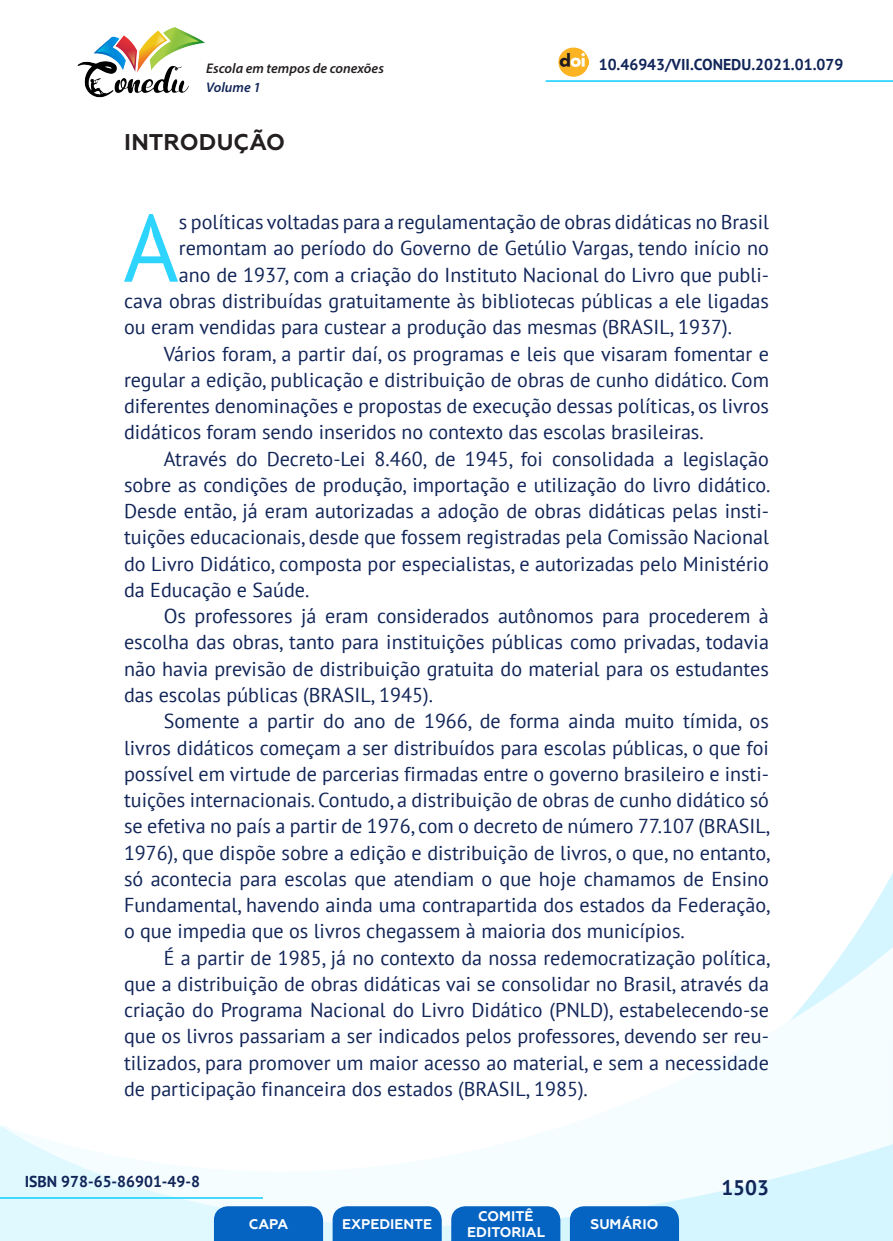
<style>
.page{position:relative;width:893px;height:1241px;background:#fff}
.page>*{position:absolute;margin:0;border:0;box-sizing:border-box;transform-origin:0 0}
._7_CAPITULAR{font:95.2px "PT Sans";color:#2dd4fe}
._6_INTRODUÇÃO{font:700 22.75px "Geometria";letter-spacing:.005em;color:#231f20}
.t1{font:700 21px "PT Sans";color:#112558}
._8_CORPO{font:20.12px/26.2px "PT Sans";color:#112558;text-align:justify}
._7_CAPITULAR-2{font:20.12px "PT Sans";color:#112558}
.t2{font:700 15.75px "PT Sans";color:#112558}
.t3{font:700 14px/16.8px "Geometria";color:#fff;text-align:center}
.t4{font:italic 600 14px "Myriad Pro";color:#231f20}
.t5{font:italic 600 14px "Myriad Pro";color:#112558}
</style>
<div class="page">
<svg style="left:848px;top:873px;width:45px;height:73px"></svg>
<svg style="left:0;top:946px;width:893px;height:294px"></svg>
<hr style="left:0;top:1196px;width:263px;height:2px;background:#2dd4fe">
<hr style="left:546px;top:80px;width:347px;height:2px;background:#2dd4fe">
<img style="left:559px;top:47px;width:30px;height:30px">
<img style="left:77px;top:27px;width:128px;height:71px">
<svg style="left:214px;top:1205px;width:109px;height:35px;background:#126bc4"></svg>
<svg style="left:333px;top:1205px;width:109px;height:35px;background:#126bc4"></svg>
<svg style="left:451px;top:1205px;width:109px;height:35px;background:#126bc4"></svg>
<svg style="left:570px;top:1205px;width:109px;height:35px;background:#116bc4"></svg>
<p class="t4" style="left:206px;top:59px;width:179px">Escola em tempos de conexões</p>
<p class="t2" style="left:599px;top:54px;width:246px">10.46943/VII.CONEDU.2021.01.079</p>
<p class="t5" style="left:206px;top:78px;width:56px">Volume 1</p>
<p class="_6_INTRODUÇÃO" style="left:124px;top:129px;width:163px">INTRODUÇÃO</p>
<p class="_7_CAPITULAR" style="left:123px;top:187px;width:57px">A</p>
<p class="_7_CAPITULAR-2" style="left:179px;top:209px;width:592px">s políticas voltadas para a regulamentação de obras didáticas no Brasil</p>
<p class="_7_CAPITULAR-2" style="left:179px;top:235px;width:591px">remontam ao período do Governo de Getúlio Vargas, tendo início no</p>
<p class="_7_CAPITULAR-2" style="left:179px;top:262px;width:591px">ano de 1937, com a criação do Instituto Nacional do Livro que publi-</p>
<p class="_7_CAPITULAR-2" style="left:124px;top:288px;width:646px">cava obras distribuídas gratuitamente às bibliotecas públicas a ele ligadas</p>
<p class="_7_CAPITULAR-2" style="left:124px;top:314px;width:609px">ou eram vendidas para custear a produção das mesmas (BRASIL, 1937).</p>
<p class="_8_CORPO" style="left:124px;top:340px;width:646px;text-indent:40px">Vários foram, a partir daí, os programas e leis que visaram fomentar e regular a edição, publicação e distribuição de obras de cunho didático. Com diferentes denominações e propostas de execução dessas políticas, os livros didáticos foram sendo inseridos no contexto das escolas brasileiras.</p>
<p class="_8_CORPO" style="left:124px;top:445px;width:648px;text-indent:40px">Através do Decreto-Lei 8.460, de 1945, foi consolidada a legislação sobre as condições de produção, importação e utilização do livro didático.<br>Desde então, já eram autorizadas a adoção de obras didáticas pelas insti&shy;tuições educacionais, desde que fossem registradas pela Comissão Nacional do Livro Didático, composta por especialistas, e autorizadas pelo Ministério da Educação e Saúde.</p>
<p class="_8_CORPO" style="left:124px;top:602px;width:646px;text-indent:40px">Os professores já eram considerados autônomos para procederem à escolha das obras, tanto para instituições públicas como privadas, todavia não havia previsão de distribuição gratuita do material para os estudantes das escolas públicas (BRASIL, 1945).</p>
<p class="_8_CORPO" style="left:124px;top:707px;width:648px;text-indent:40px">Somente a partir do ano de 1966, de forma ainda muito tímida, os livros didáticos começam a ser distribuídos para escolas públicas, o que foi possível em virtude de parcerias firmadas entre o governo brasileiro e insti&shy;tuições internacionais. Contudo, a distribuição de obras de cunho didático só se efetiva no país a partir de 1976, com o decreto de número 77.107 (BRASIL, 1976), que dispõe sobre a edição e distribuição de livros, o que, no entanto, só acontecia para escolas que atendiam o que hoje chamamos de Ensino Fundamental, havendo ainda uma contrapartida dos estados da Federação, o que impedia que os livros chegassem à maioria dos municípios.</p>
<p class="_8_CORPO" style="left:124px;top:943px;width:648px;text-indent:40px">É a partir de 1985, já no contexto da nossa redemocratização política, que a distribuição de obras didáticas vai se consolidar no Brasil, através da criação do Programa Nacional do Livro Didático (PNLD), estabelecendo-se que os livros passariam a ser indicados pelos professores, devendo ser reu&shy;tilizados, para promover um maior acesso ao material, e sem a necessidade de participação financeira dos estados (BRASIL, 1985).</p>
<p class="t2" style="left:25px;top:1170px;width:177px">ISBN 978-65-86901-49-8</p>
<p class="t3" style="left:249px;top:1215px;width:41px">CAPA</p>
<p class="t3" style="left:342px;top:1215px;width:92px">EXPEDIENTE</p>
<p class="t3" style="left:467px;top:1207px;width:79px">COMITÊ<br>EDITORIAL</p>
<p class="t3" style="left:590px;top:1215px;width:69px">SUMÁRIO</p>
<p class="t1" style="left:721px;top:1173px;width:49px">1503</p>
</div>
